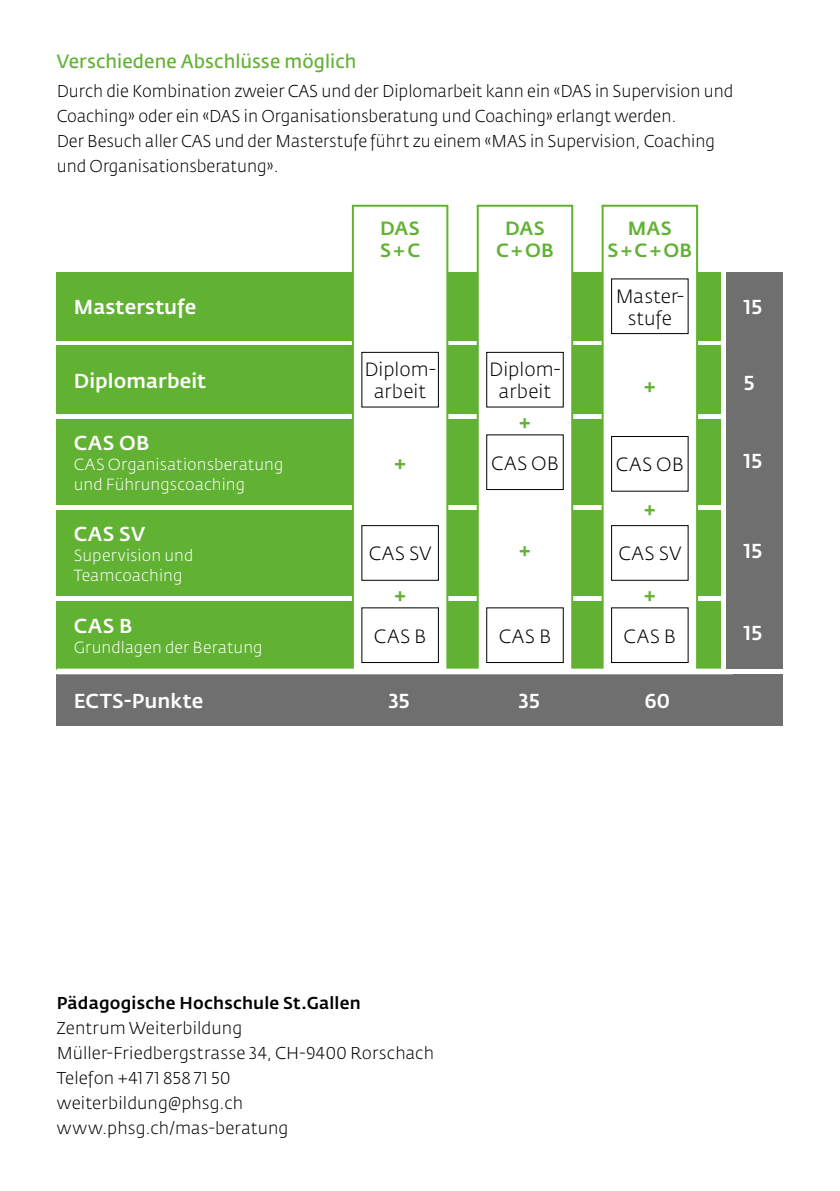
<style>
.page{position:relative;width:840px;height:1191px;background:#fff}
.page>*{position:absolute;margin:0;border:0;box-sizing:border-box;transform-origin:0 0}
.t1{font:500 20px "Fedra Sans Std";letter-spacing:.005em;color:#fff}
.t2{font:300 19px/22px "Fedra Sans Std";letter-spacing:.01em;color:#000;text-align:center}
.t3{font:600 19px "Fedra Sans Std";letter-spacing:.005em;color:#61b232}
.t4{font:500 19px/22px "Fedra Sans Std";letter-spacing:.01em;color:#61b232;text-align:center}
.t5{font:700 19px "Fedra Sans Std";color:#61b232}
.t6{font:300 17px/25px "Fedra Sans Std";color:#000}
.t7{font:500 17px "Fedra Sans Std";letter-spacing:.01em;color:#000}
.t8{font:300 16px/20px "Fedra Sans Std";letter-spacing:.01em;color:#fff}
</style>
<div class="page">
<div style="left:57px;top:272px;width:663px;height:68px;background:#61b232"></div>
<div style="left:57px;top:346px;width:663px;height:68px;background:#61b232"></div>
<div style="left:57px;top:420px;width:663px;height:85px;background:#61b232"></div>
<div style="left:57px;top:510px;width:663px;height:85px;background:#61b232"></div>
<div style="left:57px;top:601px;width:663px;height:68px;background:#61b232"></div>
<div style="left:57px;top:675px;width:725px;height:51px;background:#706f6f"></div>
<div style="left:351px;top:205px;width:97px;height:468px;background:#fff;border:2px solid #61b232"></div>
<div style="left:476px;top:205px;width:97px;height:468px;background:#fff;border:2px solid #61b232"></div>
<div style="left:601px;top:205px;width:96px;height:468px;background:#fff;border:2px solid #61b232"></div>
<div style="left:57px;top:668px;width:675px;height:6px;background:#fff"></div>
<div style="left:361px;top:352px;width:77px;height:55px;border:1px solid #000"></div>
<div style="left:486px;top:352px;width:77px;height:55px;border:1px solid #000"></div>
<div style="left:486px;top:434px;width:77px;height:56px;border:1px solid #000"></div>
<div style="left:611px;top:278px;width:77px;height:56px;border:1px solid #000"></div>
<div style="left:611px;top:436px;width:77px;height:55px;border:1px solid #000"></div>
<div style="left:611px;top:525px;width:77px;height:55px;border:1px solid #000"></div>
<div style="left:486px;top:607px;width:77px;height:56px;border:1px solid #000"></div>
<div style="left:611px;top:607px;width:77px;height:56px;border:1px solid #000"></div>
<div style="left:726px;top:272px;width:56px;height:396px;background:#706f6f"></div>
<p class="t3" style="left:57px;top:49px;width:301px">Verschiedene Abschlüsse möglich</p>
<p class="t6" style="left:57px;top:78px;width:677px">Durch die Kombination zweier CAS und der Diplomarbeit kann ein «DAS in Supervision und Coaching» oder ein «DAS in Organisationsberatung und Coaching» erlangt werden.<br>Der Besuch aller CAS und der Masterstufe führt zu einem «MAS in Supervision, Coaching und Organisationsberatung».</p>
<p class="t1" style="left:74px;top:294px;width:124px">Masterstufe</p>
<p class="t1" style="left:74px;top:368px;width:134px">Diplomarbeit</p>
<p class="t4" style="left:380px;top:217px;width:41px;text-align:left">DAS<br>S+C</p>
<p class="t4" style="left:496px;top:217px;width:59px">DAS<br>C+OB</p>
<p class="t4" style="left:607px;top:217px;width:86px">MAS<br>S+C+OB</p>
<p class="t2" style="left:364px;top:358px;width:73px">Diplom&shy;arbeit</p>
<p class="t2" style="left:489px;top:358px;width:73px">Diplom&shy;arbeit</p>
<p class="t5" style="left:519px;top:411px;width:13px">+</p>
<p class="t2" style="left:615px;top:285px;width:69px">Master&shy;stufe</p>
<p class="t5" style="left:643px;top:374px;width:13px">+</p>
<p class="t1" style="left:74px;top:430px;width:77px">CAS OB</p>
<p class="t8" style="left:74px;top:454px;width:211px">CAS Organisationsberatung und Führungscoaching</p>
<p class="t1" style="left:74px;top:521px;width:73px">CAS SV</p>
<p class="t8" style="left:74px;top:545px;width:121px">Supervision und<br>Teamcoaching</p>
<p class="t1" style="left:74px;top:613px;width:60px">CAS B</p>
<p class="t8" style="left:74px;top:637px;width:190px">Grundlagen der Beratung</p>
<p class="t1" style="left:74px;top:688px;width:131px">ECTS-Punkte</p>
<p class="t1" style="left:388px;top:688px;width:23px">35</p>
<p class="t1" style="left:518px;top:688px;width:23px">35</p>
<p class="t1" style="left:644px;top:688px;width:27px">60</p>
<p class="t2" style="left:490px;top:452px;width:69px">CAS OB</p>
<p class="t2" style="left:615px;top:453px;width:69px">CAS OB</p>
<p class="t5" style="left:394px;top:451px;width:13px">+</p>
<p class="t5" style="left:643px;top:497px;width:13px">+</p>
<p class="t5" style="left:519px;top:538px;width:13px">+</p>
<p class="t2" style="left:368px;top:543px;width:64px">CAS SV</p>
<p class="t2" style="left:618px;top:543px;width:64px">CAS SV</p>
<p class="t5" style="left:394px;top:583px;width:13px">+</p>
<p class="t5" style="left:643px;top:583px;width:13px">+</p>
<p class="t2" style="left:373px;top:625px;width:54px">CAS B</p>
<p class="t2" style="left:498px;top:625px;width:54px">CAS B</p>
<p class="t2" style="left:623px;top:625px;width:54px">CAS B</p>
<p class="t1" style="left:743px;top:294px;width:20px">15</p>
<p class="t1" style="left:743px;top:370px;width:13px">5</p>
<p class="t1" style="left:743px;top:448px;width:20px">15</p>
<p class="t1" style="left:743px;top:538px;width:20px">15</p>
<p class="t1" style="left:743px;top:620px;width:20px">15</p>
<p class="t7" style="left:57px;top:992px;width:305px">Pädagogische Hochschule St.Gallen</p>
<p class="t6" style="left:57px;top:1015px;width:378px">Zentrum Weiterbildung<br>Müller-Friedbergstrasse 34, CH-9400 Rorschach<br>Telefon +41 71 858 71 50<br>weiterbildung@phsg.ch www.phsg.ch/mas-beratung</p>
</div>
